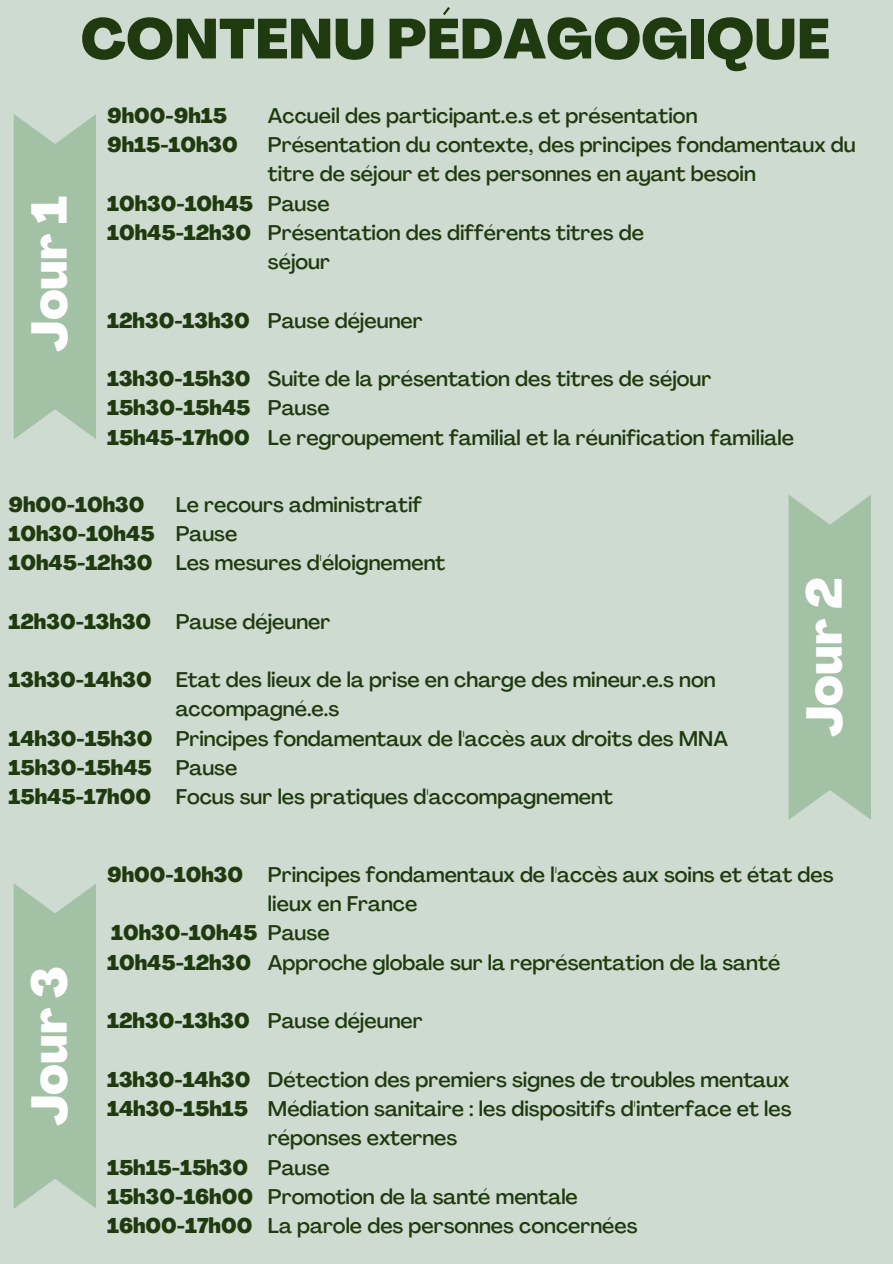
<style>
.page{position:relative;width:893px;height:1264px;background:#fff}
.page>*{position:absolute;margin:0;border:0;box-sizing:border-box;transform-origin:0 0}
.t1{font:800 55.5px "Agrandir";color:#1f3a0e}
.t2{font:800 49.5px "Agrandir";color:#fff}
.t3{font:500 21px/29.2px "Agrandir";color:#1f3a0e}
.t4{font:800 21px "Agrandir";color:#1f3a0e}
</style>
<div class="page">
<div style="left:0;top:0;width:892px;height:1263px;background:#cedbd0"></div>
<svg style="left:14px;top:114px;width:82px;height:325px;background:#a6c3a8"></svg>
<svg style="left:788px;top:495px;width:82px;height:325px;background:#a6c3a9"></svg>
<svg style="left:14px;top:884px;width:82px;height:324px;background:#a5c3a8"></svg>
<p class="t2" style="left:30px;top:352px;width:157px;rotate:-90deg">Jour 1</p>
<p class="t1" style="left:81px;top:17px;width:750px">CONTENU PÉDAGOGIQUE</p>
<p class="t4" style="left:107px;top:107px;width:121px">9h00-9h15</p>
<p class="t4" style="left:107px;top:136px;width:132px">9h15-10h30</p>
<p class="t3" style="left:268px;top:103px;width:431px">Accueil des participant.e.s et présentation</p>
<p class="t3" style="left:268px;top:132px;width:589px">Présentation du contexte, des principes fondamentaux du titre de séjour et des personnes en ayant besoin</p>
<p class="t3" style="left:268px;top:191px;width:63px">Pause</p>
<p class="t3" style="left:268px;top:220px;width:377px">Présentation des différents titres de</p>
<p class="t3" style="left:268px;top:249px;width:64px">séjour</p>
<p class="t3" style="left:268px;top:308px;width:156px">Pause déjeuner</p>
<p class="t3" style="left:268px;top:366px;width:445px">Suite de la présentation des titres de séjour</p>
<p class="t3" style="left:268px;top:395px;width:63px">Pause</p>
<p class="t3" style="left:268px;top:425px;width:527px">Le regroupement familial et la réunification familiale</p>
<p class="t4" style="left:107px;top:195px;width:147px">10h30-10h45</p>
<p class="t4" style="left:107px;top:224px;width:145px">10h45-12h30</p>
<p class="t4" style="left:107px;top:312px;width:144px">12h30-13h30</p>
<p class="t4" style="left:107px;top:370px;width:145px">13h30-15h30</p>
<p class="t4" style="left:107px;top:400px;width:145px">15h30-15h45</p>
<p class="t4" style="left:107px;top:429px;width:144px">15h45-17h00</p>
<p class="t4" style="left:9px;top:496px;width:137px">9h00-10h30</p>
<p class="t4" style="left:9px;top:525px;width:147px">10h30-10h45</p>
<p class="t4" style="left:9px;top:554px;width:145px">10h45-12h30</p>
<p class="t4" style="left:9px;top:613px;width:144px">12h30-13h30</p>
<p class="t4" style="left:9px;top:671px;width:145px">13h30-14h30</p>
<p class="t4" style="left:9px;top:730px;width:145px">14h30-15h30</p>
<p class="t4" style="left:9px;top:759px;width:145px">15h30-15h45</p>
<p class="t4" style="left:9px;top:788px;width:144px">15h45-17h00</p>
<p class="t3" style="left:176px;top:491px;width:248px">Le recours administratif</p>
<p class="t3" style="left:176px;top:521px;width:63px">Pause</p>
<p class="t3" style="left:176px;top:550px;width:271px">Les mesures d'éloignement</p>
<p class="t3" style="left:176px;top:608px;width:156px">Pause déjeuner</p>
<p class="t3" style="left:176px;top:667px;width:541px">Etat des lieux de la prise en charge des mineur.e.s non accompagné.e.s</p>
<p class="t3" style="left:176px;top:725px;width:553px">Principes fondamentaux de l'accès aux droits des MNA</p>
<p class="t3" style="left:176px;top:755px;width:63px">Pause</p>
<p class="t3" style="left:176px;top:784px;width:439px">Focus sur les pratiques d'accompagnement</p>
<p class="t2" style="left:804px;top:737px;width:162px;rotate:-90deg">Jour 2</p>
<p class="t2" style="left:30px;top:1126px;width:162px;rotate:-90deg">Jour 3</p>
<p class="t4" style="left:107px;top:866px;width:137px">9h00-10h30</p>
<p class="t4" style="left:111px;top:924px;width:147px">10h30-10h45</p>
<p class="t4" style="left:107px;top:953px;width:145px">10h45-12h30</p>
<p class="t4" style="left:107px;top:1012px;width:144px">12h30-13h30</p>
<p class="t4" style="left:107px;top:1070px;width:145px">13h30-14h30</p>
<p class="t4" style="left:107px;top:1100px;width:142px">14h30-15h15</p>
<p class="t4" style="left:107px;top:1158px;width:142px">15h15-15h30</p>
<p class="t4" style="left:107px;top:1187px;width:147px">15h30-16h00</p>
<p class="t4" style="left:107px;top:1217px;width:147px">16h00-17h00</p>
<p class="t3" style="left:268px;top:862px;width:567px">Principes fondamentaux de l'accès aux soins et état des lieux en France</p>
<p class="t3" style="left:268px;top:920px;width:63px">Pause</p>
<p class="t3" style="left:268px;top:949px;width:513px">Approche globale sur la représentation de la santé</p>
<p class="t3" style="left:268px;top:1008px;width:156px">Pause déjeuner</p>
<p class="t3" style="left:268px;top:1066px;width:523px">Détection des premiers signes de troubles mentaux</p>
<p class="t3" style="left:268px;top:1096px;width:525px">Médiation sanitaire : les dispositifs d'interface et les réponses externes</p>
<p class="t3" style="left:268px;top:1154px;width:63px">Pause</p>
<p class="t3" style="left:268px;top:1183px;width:311px">Promotion de la santé mentale</p>
<p class="t3" style="left:268px;top:1213px;width:371px">La parole des personnes concernées</p>
</div>
